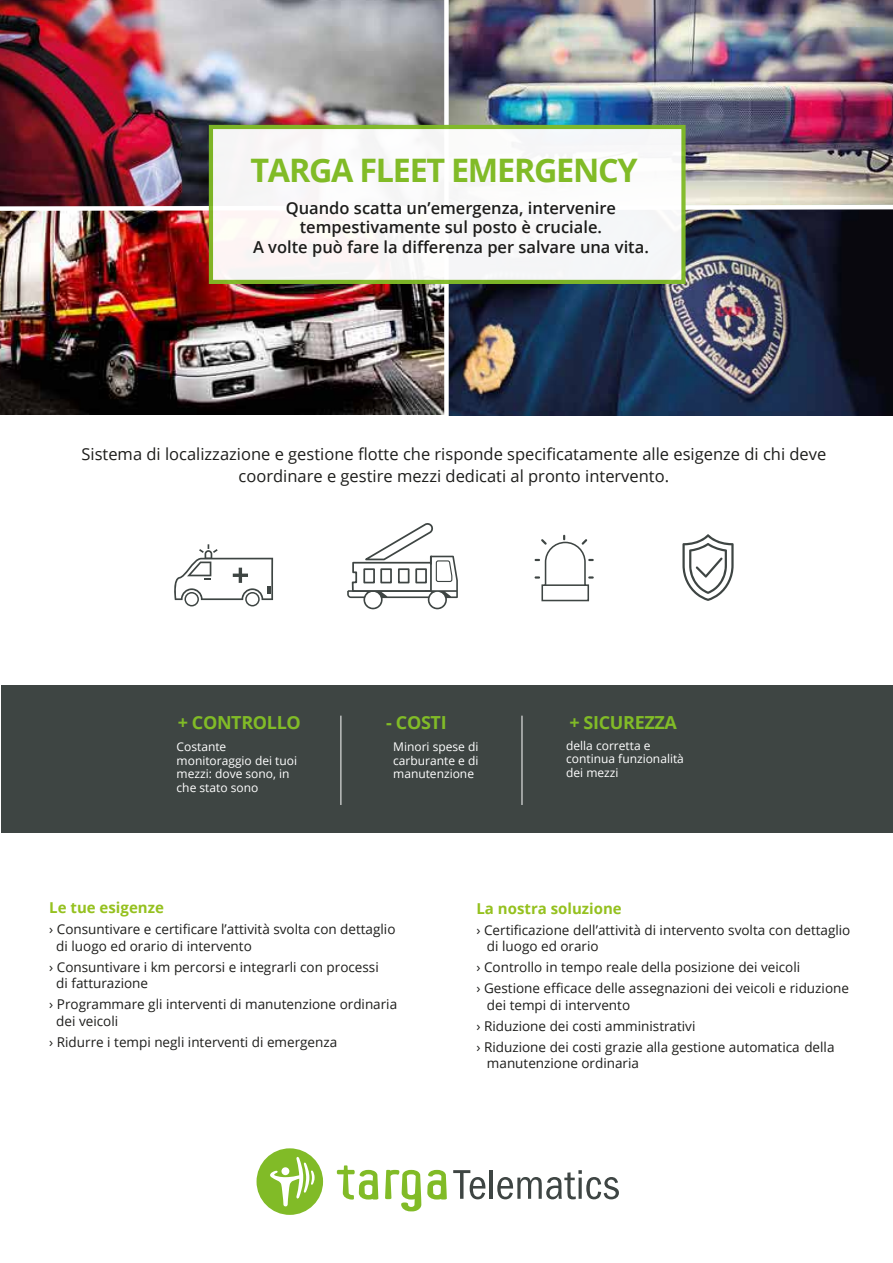
<style>
.page{position:relative;width:893px;height:1263px;background:#fff}
.page>*{position:absolute;margin:0;border:0;box-sizing:border-box;transform-origin:0 0}
.t1{font:700 32.4px "Open Sans";letter-spacing:-.04em;color:#81bb27}
.t2{font:700 18px "Open Sans";letter-spacing:-.02em;color:#81bb27}
.t3{font:16.5px/22.5px "Open Sans";color:#1d1d1b;text-align:center}
.t4{font:600 16.5px/19.8px "Open Sans";color:#1d1d1b;text-align:center}
.t5{font:700 15px "Open Sans";color:#95c11f}
.t6{font:13.5px/16.5px "Open Sans";color:#1d1d1b}
.t7{font:12px/13.5px "Open Sans";color:#fff}
</style>
<div class="page">
<img style="left:0;top:213px;width:444px;height:201px">
<img style="left:449px;top:0;width:444px;height:416px">
<img style="left:0;top:1px;width:444px;height:202px">
<img style="left:0;top:203px;width:893px;height:10px">
<svg style="left:453px;top:1170px;width:32px;height:29px"></svg>
<hr style="left:490px;top:1170px;width:3px;height:29px;background:#3e4543">
<svg style="left:497px;top:1170px;width:122px;height:29px"></svg>
<svg style="left:337px;top:1165px;width:110px;height:46px"></svg>
<svg style="left:257px;top:1148px;width:66px;height:67px"></svg>
<div style="left:1px;top:685px;width:892px;height:147px;background:#3e4543"></div>
<hr style="left:341px;top:716px;width:1px;height:89px;background:#fff">
<hr style="left:522px;top:716px;width:1px;height:89px;background:#fff">
<div style="left:209px;top:125px;width:477px;height:159px;background:#f9f7f8;border:4px solid #81bb27"></div>
<svg style="left:174px;top:544px;width:99px;height:62px"></svg>
<svg style="left:682px;top:534px;width:52px;height:67px"></svg>
<svg style="left:535px;top:535px;width:59px;height:67px"></svg>
<hr style="left:546px;top:584px;width:39px;height:2px;background:#3e4543">
<svg style="left:347px;top:523px;width:111px;height:87px"></svg>
<h1 class="t1" style="left:251px;top:148px;width:389px">TARGA FLEET EMERGENCY</h1>
<p class="t4" style="left:253px;top:197px;width:397px">Quando scatta un’emergenza, intervenire tempestivamente sul posto è cruciale.<br>A volte può fare la differenza per salvare una vita.</p>
<p class="t3" style="left:81px;top:442px;width:746px">Sistema di localizzazione e gestione flotte che risponde specificatamente alle esigenze di chi deve coordinare e gestire mezzi dedicati al pronto intervento.</p>
<h2 class="t2" style="left:178px;top:710px;width:125px">+ CONTROLLO</h2>
<h2 class="t2" style="left:569px;top:710px;width:109px">+ SICUREZZA</h2>
<p class="t7" style="left:566px;top:738px;width:119px">della corretta e continua funzionalità dei mezzi</p>
<h2 class="t2" style="left:386px;top:710px;width:62px">- COSTI</h2>
<p class="t7" style="left:177px;top:740px;width:122px">Costante monitoraggio dei tuoi mezzi: dove sono, in che stato sono</p>
<p class="t7" style="left:393px;top:740px;width:87px;text-align:justify">Minori spese di carburante e di manutenzione</p>
<p class="t5" style="left:49px;top:897px;width:116px">Le tue esigenze</p>
<p class="t6" style="left:56px;top:920px;width:341px;text-indent:-7px">› Consuntivare e certificare l’attività svolta con dettaglio di luogo ed orario di intervento</p>
<p class="t6" style="left:56px;top:958px;width:324px;text-indent:-7px">› Consuntivare i km percorsi e integrarli con processi di fatturazione</p>
<p class="t6" style="left:56px;top:995px;width:342px;text-indent:-7px">› Programmare gli interventi di manutenzione ordinaria dei veicoli</p>
<p class="t6" style="left:49px;top:1033px;width:290px">› Ridurre i tempi negli interventi di emergenza</p>
<p class="t5" style="left:476px;top:897px;width:147px">La nostra soluzione</p>
<p class="t6" style="left:487px;top:921px;width:365px;text-indent:-11px">› Certificazione dell’attività di intervento svolta con dettaglio di luogo ed orario</p>
<p class="t6" style="left:476px;top:956px;width:374px;line-height:21px">› Controllo in tempo reale della posizione dei veicoli<br>› Gestione efficace delle assegnazioni dei veicoli e riduzione</p>
<p class="t6" style="left:476px;top:994px;width:360px;line-height:21px;text-indent:11px">dei tempi di intervento<br>› Riduzione dei costi amministrativi<br>› Riduzione dei costi grazie alla gestione automatica della</p>
<p class="t6" style="left:487px;top:1055px;width:154px">manutenzione ordinaria</p>
</div>
